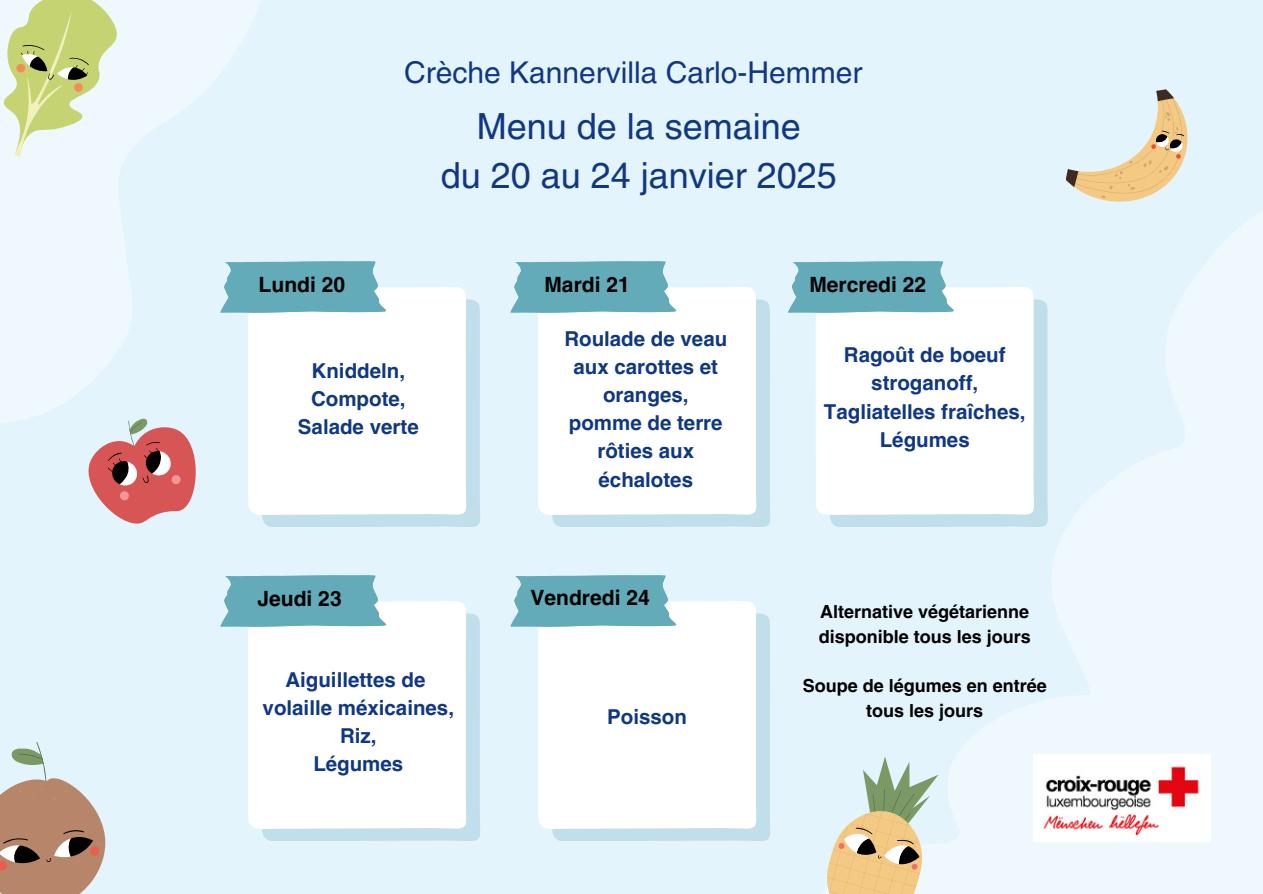
<style>
.page{position:relative;width:1263px;height:894px;background:#fff}
.page>*{position:absolute;margin:0;border:0;box-sizing:border-box;transform-origin:0 0}
.t1{font:36px/49.5px "Helvetica LT Pro";color:#103882;text-align:center}
.t2{font:30px "Helvetica LT Pro";color:#103882}
.t3{font:700 21px "Helvetica LT Pro";color:#000}
.t4{font:700 20.55px/28.2px "Helvetica LT Pro";color:#103882;text-align:center}
.t5{font:700 18px/24.8px "Helvetica LT Pro";color:#000}
</style>
<div class="page">
<div style="left:0;top:0;width:1263px;height:893px;background:#e4f4fd"></div>
<div style="left:262px;top:299px;width:218px;height:228px;background:#c0dfea"></div>
<div style="left:262px;top:613px;width:218px;height:228px;background:#c0dfea"></div>
<div style="left:552px;top:299px;width:218px;height:228px;background:#c0dfea"></div>
<div style="left:552px;top:613px;width:218px;height:228px;background:#c0dfea"></div>
<svg style="left:824px;top:211px;width:439px;height:682px;fill:#eff8fd"></svg>
<svg style="left:823px;top:750px;width:117px;height:143px"></svg>
<svg style="left:830px;top:299px;width:218px;height:228px;background:#c2e0ea"></svg>
<div style="left:248px;top:287px;width:218px;height:227px;background:#fff"></div>
<div style="left:248px;top:601px;width:218px;height:227px;background:#fff"></div>
<div style="left:538px;top:287px;width:218px;height:227px;background:#fff"></div>
<div style="left:538px;top:601px;width:218px;height:227px;background:#fff"></div>
<div style="left:816px;top:287px;width:218px;height:227px;background:#fff"></div>
<svg style="left:0;top:0;width:277px;height:490px"></svg>
<svg style="left:69px;top:412px;width:151px;height:112px"></svg>
<svg style="left:0;top:0;width:133px;height:175px"></svg>
<svg style="left:0;top:742px;width:105px;height:151px"></svg>
<svg style="left:1066px;top:89px;width:122px;height:113px"></svg>
<svg style="left:220px;top:261px;width:166px;height:52px;background:#72b3c0"></svg>
<svg style="left:220px;top:575px;width:166px;height:51px;background:#70b2c0"></svg>
<svg style="left:510px;top:261px;width:166px;height:52px;background:#72b3c0"></svg>
<svg style="left:510px;top:575px;width:166px;height:51px;background:#70b2c0"></svg>
<svg style="left:788px;top:261px;width:166px;height:52px;background:#72b3c0"></svg>
<img style="left:1034px;top:753px;width:176px;height:88px">
<h1 class="t2" style="left:404px;top:61px;width:460px">Crèche Kannervilla Carlo-Hemmer</h1>
<p class="t1" style="left:441px;top:105px;width:398px">Menu de la semaine<br>du 20 au 24 janvier 2025</p>
<p class="t3" style="left:259px;top:276px;width:88px">Lundi 20</p>
<h2 class="t3" style="left:544px;top:276px;width:87px">Mardi 21</h2>
<p class="t3" style="left:809px;top:276px;width:118px">Mercredi 22</p>
<p class="t4" style="left:298px;top:358px;width:122px">Kniddeln,<br>Compote,<br>Salade verte</p>
<p class="t4" style="left:564px;top:326px;width:164px">Roulade de veau aux carottes et oranges, pomme de terre rôties aux échalotes</p>
<p class="t3" style="left:258px;top:590px;width:86px">Jeudi 23</p>
<h3 class="t3" style="left:531px;top:590px;width:121px">Vendredi 24</h3>
<p class="t4" style="left:263px;top:667px;width:193px">Aiguillettes de volaille méxicaines,<br>Riz,<br>Légumes</p>
<p class="t4" style="left:607px;top:704px;width:81px">Poisson</p>
<p class="t4" style="left:824px;top:343px;width:203px">Ragoût de boeuf stroganoff,<br>Tagliatelles fraîches,<br>Légumes</p>
<p class="t5" style="left:819px;top:600px;width:214px">Alternative végétarienne disponible tous les jours</p>
<p class="t5" style="left:803px;top:675px;width:246px;text-align:center">Soupe de légumes en entrée tous les jours</p>
</div>
